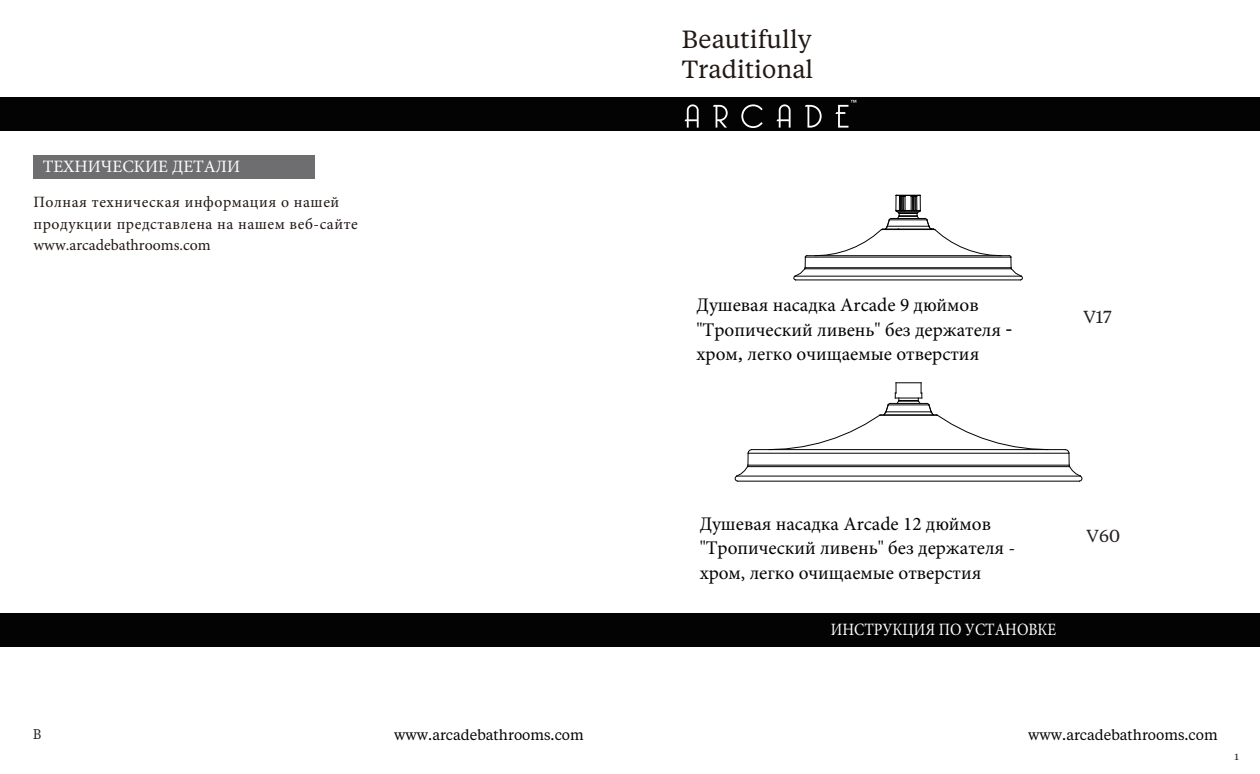
<style>
.page{position:relative;width:1260px;height:774px;background:#fff}
.page>*{position:absolute;margin:0;border:0;box-sizing:border-box;transform-origin:0 0}
.t1{font:24.85px/29.8px "Tiempos Text";color:#211814}
.t2{font:19.25px/24.7px "Minion Pro";color:#030303}
.t3{font:17.32px "Minion Pro";color:#fff;scale:.89 1}
.t4{font:17.32px "Minion Pro";color:#fff}
.t5{font:17.32px "Tiempos Text";color:#231f20}
.t6{font:15.75px/21.7px "Minion Pro";letter-spacing:.035em;color:#211613}
.t7{font:14.35px "Tiempos Text";color:#030303}
.t8{font:14px "Tiempos Text";color:#231f20;scale:.89 1}
.t9{font:9.1px "Tiempos Text";color:#221f21;scale:1.15 1}
.s1{font-family:"Tiempos Text"}
</style>
<div class="page">
<div style="left:0;top:613px;width:1260px;height:33px;background:#030303"></div>
<div style="left:1px;top:97px;width:1259px;height:33px;background:#030303"></div>
<svg style="left:684px;top:100px;width:172px;height:28px"></svg>
<div style="left:33px;top:155px;width:282px;height:23px;background:#6e6d70"></div>
<hr style="left:796px;top:279px;width:225px;height:1px;background:#030303">
<hr style="left:795px;top:276px;width:226px;height:1px;background:#030303">
<hr style="left:805px;top:268px;width:206px;height:1px;background:#030303">
<hr style="left:805px;top:267px;width:206px;height:1px;background:#030303">
<hr style="left:805px;top:257px;width:206px;height:1px;background:#030303">
<hr style="left:807px;top:255px;width:202px;height:1px;background:#030303">
<svg style="left:1008px;top:255px;width:15px;height:26px"></svg>
<svg style="left:793px;top:255px;width:15px;height:26px"></svg>
<svg style="left:814px;top:194px;width:188px;height:63px"></svg>
<hr style="left:738px;top:481px;width:341px;height:1px;background:#030303">
<hr style="left:737px;top:476px;width:343px;height:1px;background:#030303">
<hr style="left:748px;top:466px;width:322px;height:1px;background:#030303">
<hr style="left:748px;top:465px;width:321px;height:1px;background:#030303">
<hr style="left:748px;top:453px;width:321px;height:1px;background:#030303">
<hr style="left:752px;top:449px;width:313px;height:1px;background:#030303">
<svg style="left:734px;top:449px;width:19px;height:33px"></svg>
<svg style="left:1064px;top:449px;width:19px;height:33px"></svg>
<svg style="left:768px;top:382px;width:281px;height:68px"></svg>
<p class="t4" style="left:43px;top:155px;width:199px">ТЕХНИЧЕСКИЕ ДЕТАЛИ</p>
<p class="t6" style="left:33px;top:191px;width:326px">Полная техническая информация о нашей продукции представлена на нашем веб-сайте www.arcadebathrooms.com</p>
<p class="t1" style="left:682px;top:24px;width:133px">Beautifully<br>Traditional</p>
<p class="t2" style="left:697px;top:292px;width:317px">Душевая насадка Arcade 9 дюймов "Тропический ливень" без держателя <span class="s1">- </span>хром<span class="s1">,</span> легко очищаемые отверстия</p>
<p class="t5" style="left:1084px;top:305px;width:30px">V17</p>
<p class="t8" style="left:33px;top:724px;width:11px">B</p>
<p class="t2" style="left:700px;top:511px;width:317px">Душевая насадка Arcade 12 дюймов "Тропический ливень" без держателя - хром, легко очищаемые отверстия</p>
<p class="t3" style="left:831px;top:618px;width:255px">ИНСТРУКЦИЯ ПО УСТАНОВКЕ</p>
<p class="t5" style="left:1087px;top:524px;width:35px">V60</p>
<p class="t7" style="left:394px;top:725px;width:191px">www.arcadebathrooms.com</p>
<p class="t7" style="left:1028px;top:725px;width:191px">www.arcadebathrooms.com</p>
<p class="t9" style="left:1234px;top:750px;width:5px">1</p>
</div>
